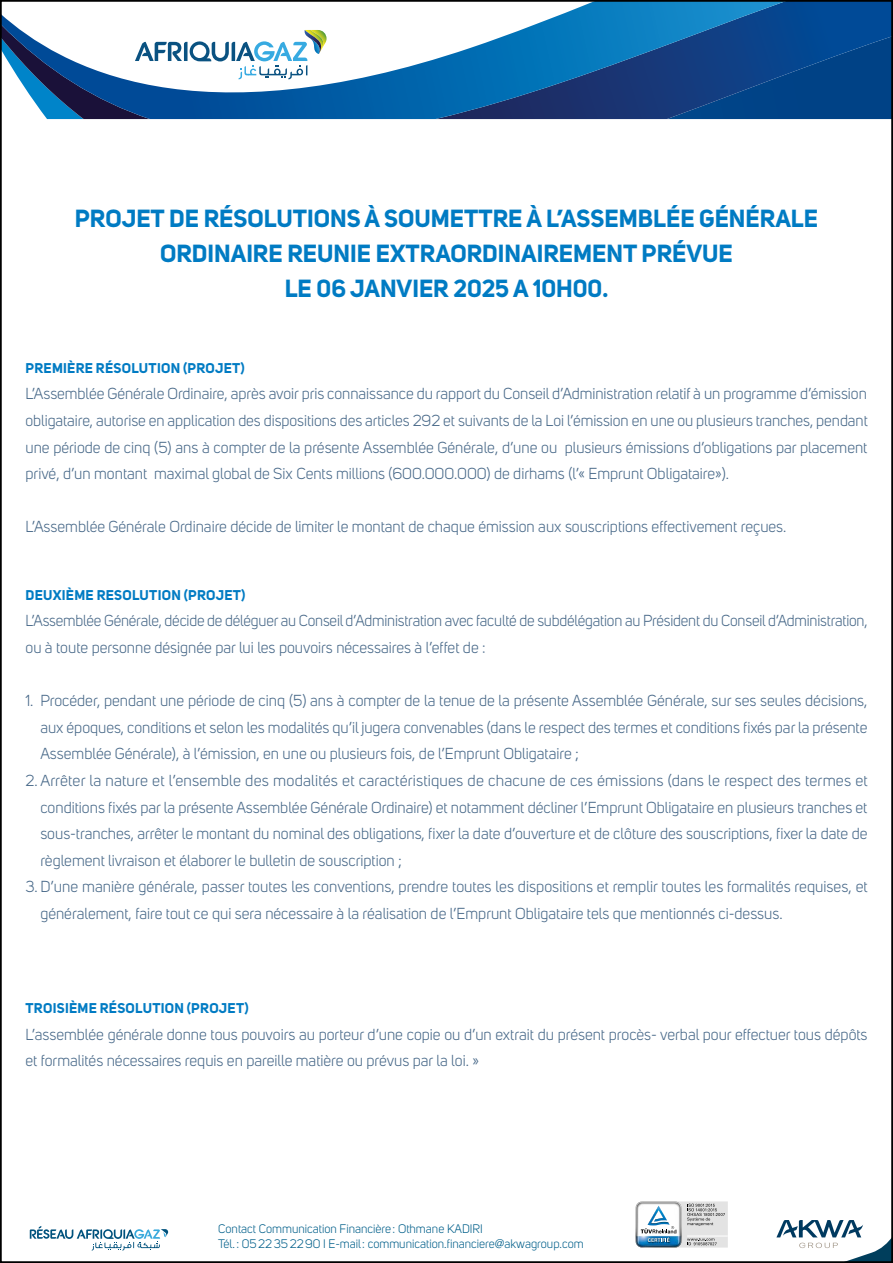
<style>
.page{position:relative;width:893px;height:1263px;background:#fff}
.page>*{position:absolute;margin:0;border:0;box-sizing:border-box;transform-origin:0 0}
.t1{font:700 24.45px/35px "Uni Sans";color:#007bc3;text-align:center}
.t2{font:15.75px/26.5px "Uni Sans";color:#476888;text-align:justify}
.t3{font:700 13.95px "Uni Sans";letter-spacing:.02em;color:#007bc3}
.t4{font:12.3px/14.7px "Uni Sans";color:#005f8a}
</style>
<div class="page">
<svg style="left:789px;top:3px;width:101px;height:116px;background:#00458c"></svg>
<svg style="left:3px;top:3px;width:786px;height:117px"></svg>
<svg style="left:135px;top:30px;width:192px;height:49px"></svg>
<svg style="left:30px;top:1226px;width:138px;height:24px"></svg>
<svg style="left:635px;top:1201px;width:93px;height:47px"></svg>
<svg style="left:776px;top:1220px;width:114px;height:40px"></svg>
<p class="t1" style="left:75px;top:201px;width:745px">PROJET DE RÉSOLUTIONS À SOUMETTRE À L’ASSEMBLÉE GÉNÉRALE<br>ORDINAIRE REUNIE EXTRAORDINAIREMENT PRÉVUE<br>LE 06 JANVIER 2025 A 10H00.</p>
<p class="t3" style="left:26px;top:359px;width:221px">PREMIÈRE RÉSOLUTION (PROJET)</p>
<p class="t2" style="left:26px;top:381px;width:844px">L’Assemblée Générale Ordinaire, après avoir pris connaissance du rapport du Conseil d’Administration relatif à un programme d’émission obligataire, autorise en application des dispositions des articles 292 et suivants de la Loi l’émission en une ou plusieurs tranches, pendant une période de cinq (5) ans à compter de la présente Assemblée Générale, d’une ou plusieurs émissions d’obligations par placement privé, d’un montant maximal global de Six Cents millions (600.000.000) de dirhams (l’« Emprunt Obligataire»).</p>
<p class="t2" style="left:26px;top:514px;width:762px">L’Assemblée Générale Ordinaire décide de limiter le montant de chaque émission aux souscriptions effectivement reçues.</p>
<p class="t3" style="left:26px;top:586px;width:222px">DEUXIÈME RESOLUTION (PROJET)</p>
<p class="t2" style="left:26px;top:608px;width:844px">L’Assemblée Générale, décide de déléguer au Conseil d’Administration avec faculté de subdélégation au Président du Conseil d’Administration, ou à toute personne désignée par lui les pouvoirs nécessaires à l’effet de :</p>
<p class="t2" style="left:40px;top:688px;width:829px;text-indent:-15px">1. Procéder, pendant une période de cinq (5) ans à compter de la tenue de la présente Assemblée Générale, sur ses seules décisions, aux époques, conditions et selon les modalités qu’il jugera convenables (dans le respect des termes et conditions fixés par la présente Assemblée Générale), à l’émission, en une ou plusieurs fois, de l’Emprunt Obligataire ;</p>
<p class="t2" style="left:40px;top:767px;width:829px;text-indent:-15px">2. Arrêter la nature et l’ensemble des modalités et caractéristiques de chacune de ces émissions (dans le respect des termes et conditions fixés par la présente Assemblée Générale Ordinaire) et notamment décliner l’Emprunt Obligataire en plusieurs tranches et sous-tranches, arrêter le montant du nominal des obligations, fixer la date d’ouverture et de clôture des souscriptions, fixer la date de règlement livraison et élaborer le bulletin de souscription ;</p>
<p class="t2" style="left:40px;top:874px;width:829px;text-indent:-15px">3. D’une manière générale, passer toutes les conventions, prendre toutes les dispositions et remplir toutes les formalités requises, et généralement, faire tout ce qui sera nécessaire à la réalisation de l’Emprunt Obligataire tels que mentionnés ci-dessus.</p>
<p class="t3" style="left:26px;top:999px;width:225px">TROISIÈME RÉSOLUTION (PROJET)</p>
<p class="t2" style="left:26px;top:1021px;width:843px">L’assemblée générale donne tous pouvoirs au porteur d’une copie ou d’un extrait du présent procès- verbal pour effectuer tous dépôts et formalités nécessaires requis en pareille matière ou prévus par la loi. »</p>
<p class="t4" style="left:218px;top:1222px;width:367px">Contact Communication Financière : Othmane KADIRI<br>Tél. : 0522352290 I E-mail: communication.financiere@akwagroup.com</p>
</div>
